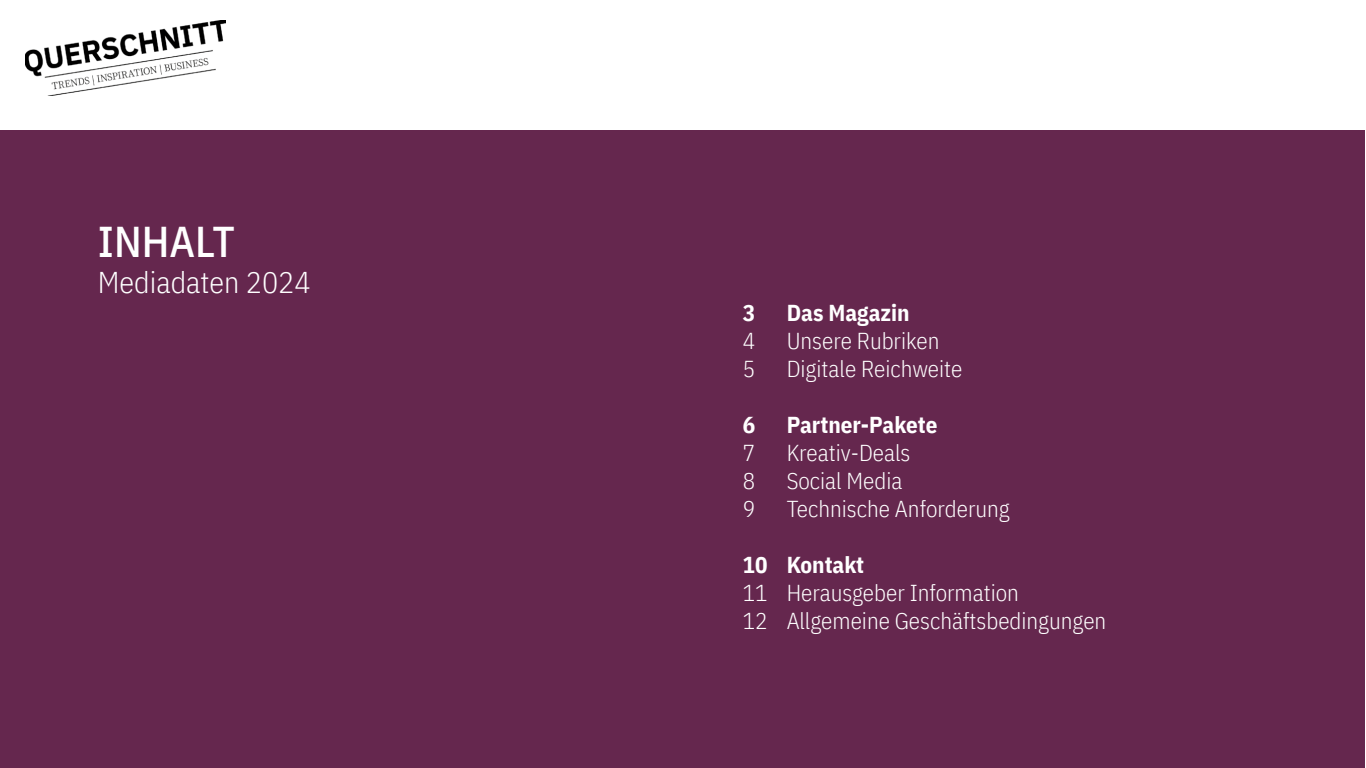
<style>
.page{position:relative;width:1366px;height:768px;background:#fff}
.page>*{position:absolute;margin:0;border:0;box-sizing:border-box;transform-origin:0 0}
.t1{font:500 43px "IBM Plex Sans Cond";color:#fff}
.t2{font:300 30px "IBM Plex Sans Cond";color:#fff}
.t3{font:300 23px/28px "IBM Plex Sans Cond";color:#fff}
.t4{font:700 23px "IBM Plex Sans Cond";color:#fff}
</style>
<div class="page">
<div style="left:0;top:130px;width:1365px;height:638px;background:#65274e"></div>
<img style="left:25px;top:20px;width:200px;height:76px">
<h1 class="t1" style="left:98px;top:208px;width:139px">INHALT</h1>
<h2 class="t2" style="left:98px;top:260px;width:214px">Mediadaten 2024</h2>
<p class="t4" style="left:743px;top:295px;width:14px">3</p>
<p class="t4" style="left:787px;top:295px;width:125px">Das Magazin</p>
<p class="t3" style="left:743px;top:325px;width:14px">4</p>
<p class="t3" style="left:787px;top:325px;width:154px">Unsere Rubriken</p>
<p class="t3" style="left:743px;top:353px;width:14px">5</p>
<p class="t3" style="left:787px;top:353px;width:177px">Digitale Reichweite</p>
<p class="t4" style="left:743px;top:407px;width:14px">6</p>
<p class="t4" style="left:787px;top:407px;width:152px">Partner-Pakete</p>
<p class="t3" style="left:743px;top:437px;width:14px">7</p>
<p class="t3" style="left:787px;top:437px;width:125px">Kreativ-Deals</p>
<p class="t3" style="left:743px;top:465px;width:14px">8</p>
<p class="t3" style="left:787px;top:465px;width:117px">Social Media</p>
<p class="t3" style="left:743px;top:493px;width:14px">9</p>
<p class="t3" style="left:787px;top:493px;width:225px">Technische Anforderung</p>
<p class="t4" style="left:743px;top:547px;width:123px">10 Kontakt</p>
<p class="t3" style="left:743px;top:577px;width:365px">11 Herausgeber Information<br>12 Allgemeine Geschäftsbedingungen</p>
</div>
